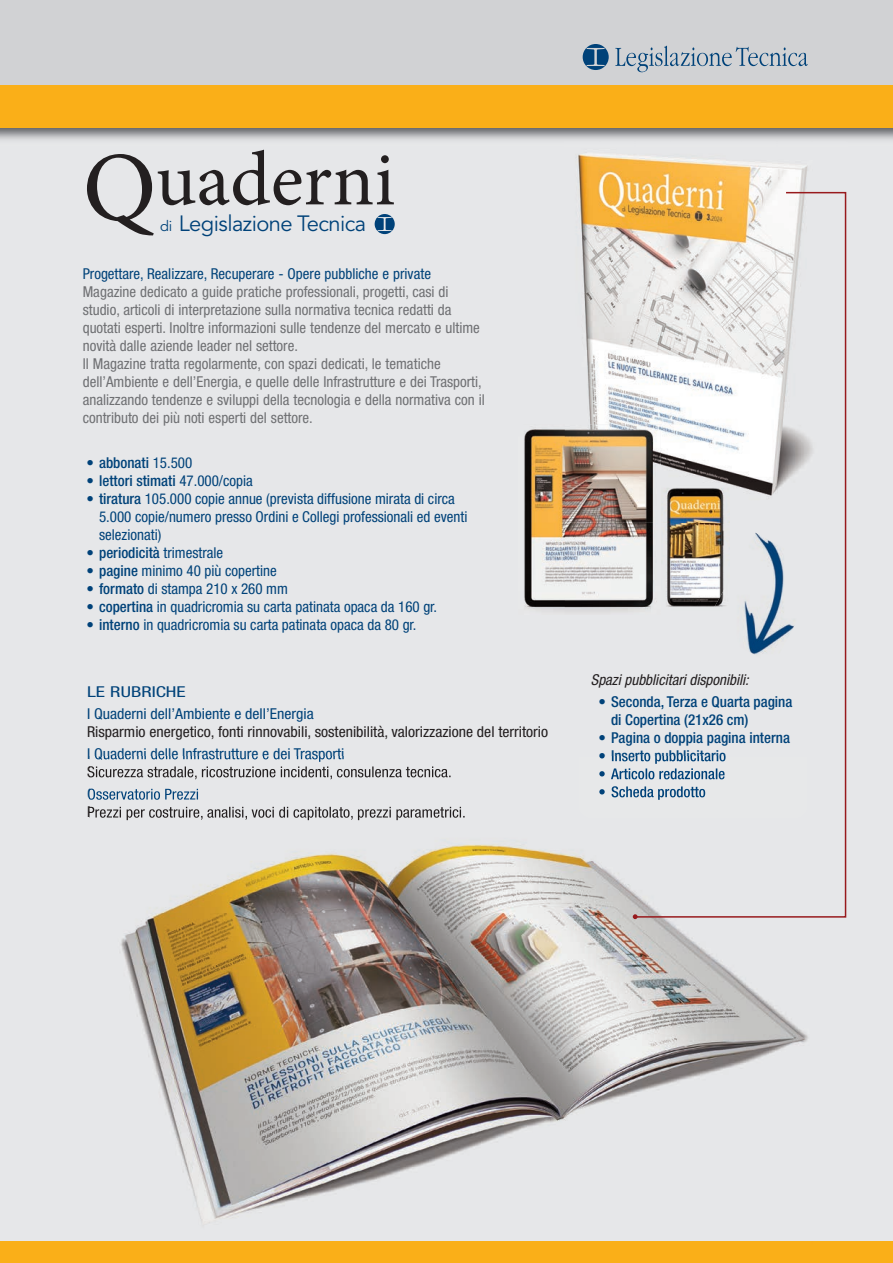
<style>
.page{position:relative;width:893px;height:1263px;background:#e6e7e9}
.page>*{position:absolute;margin:0;border:0;box-sizing:border-box;transform-origin:0 0}
.t1{font:98.85px "Minion Pro";color:#231f20}
.t2{font:76.8px "Minion Pro";color:#231f20}
.t3{font:22.05px "Avenir";letter-spacing:-.025em;color:#004279}
.t4{font:condensed 15px/18px "Helvetica Neue LT Com";color:#6f7073}
.t5{font:condensed 15px/18px "Helvetica Neue LT Com";color:#004279}
.t6{font:500 condensed 15px/18px "Helvetica Neue LT Com";color:#004279}
.t7{font:condensed 15px "Helvetica Neue LT Com";color:#231f20;scale:1.06 1}
.t8{font:condensed 15px "Helvetica Neue LT Com";color:#004279;scale:1.06 1}
.t9{font:italic condensed 15px "Helvetica Neue LT Com";color:#231f20}
.t10{font:condensed 15px "Helvetica Neue LT Com";color:#004279;scale:1.32 1}
.s1{font-size:14.7px}
.s2{font-weight:400}
.s3{font-weight:500}
</style>
<div class="page">
<div style="left:0;top:72px;width:893px;height:56px;background:#faaf18"></div>
<div style="left:0;top:0;width:893px;height:85px;background:#d1d2d4"></div>
<div style="left:0;top:1242px;width:893px;height:21px;background:#faaf18"></div>
<svg style="left:615px;top:46px;width:193px;height:26px"></svg>
<svg style="left:583px;top:44px;width:26px;height:26px"></svg>
<svg style="left:375px;top:214px;width:20px;height:20px"></svg>
<img style="left:565px;top:141px;width:282px;height:283px">
<img style="left:524px;top:424px;width:110px;height:188px">
<img style="left:90px;top:756px;width:722px;height:486px">
<img style="left:578px;top:805px;width:56px;height:13px">
<img style="left:599px;top:756px;width:35px;height:5px">
<img style="left:599px;top:768px;width:35px;height:11px">
<img style="left:599px;top:786px;width:35px;height:11px">
<img style="left:90px;top:756px;width:41px;height:4px">
<img style="left:90px;top:766px;width:33px;height:11px">
<img style="left:90px;top:789px;width:25px;height:11px">
<img style="left:90px;top:807px;width:50px;height:13px">
<svg style="left:634px;top:191px;width:213px;height:727px"></svg>
<p class="t1" style="left:83px;top:128px;width:75px">Q</p>
<p class="t2" style="left:155px;top:133px;width:241px">uaderni</p>
<p class="t3" style="left:160px;top:214px;width:207px"><span class="s1">di</span> Legislazione Tecnica</p>
<p class="t5" style="left:83px;top:266px;width:350px">Progettare, Realizzare, Recuperare - Opere pubbliche e private</p>
<p class="t4" style="left:83px;top:284px;width:399px">Magazine dedicato a guide pratiche professionali, progetti, casi di studio, articoli di interpretazione sulla normativa tecnica redatti da quotati esperti. Inoltre informazioni sulle tendenze del mercato e ultime novità dalle aziende leader nel settore.</p>
<p class="t4" style="left:83px;top:356px;width:404px">Il Magazine tratta regolarmente, con spazi dedicati, le tematiche dell’Ambiente e dell’Energia, e quelle delle Infrastrutture e dei Trasporti, analizzando tendenze e sviluppi della tecnologia e della normativa con il contributo dei più noti esperti del settore.</p>
<p class="t6" style="left:86px;top:455px;width:107px">• abbonati <span class="s2">15.500</span></p>
<p class="t6" style="left:86px;top:473px;width:168px">• lettori stimati <span class="s2">47.000/copia</span></p>
<p class="t5" style="left:99px;top:491px;width:370px;text-indent:-13px"><span class="s3">• tiratura</span> 105.000 copie annue (prevista diffusione mirata di circa<br>5.000 copie/numero presso Ordini e Collegi professionali ed eventi selezionati)</p>
<p class="t6" style="left:86px;top:545px;width:138px">• periodicità <span class="s2">trimestrale</span></p>
<p class="t5" style="left:86px;top:563px;width:192px"><span class="s3">• pagine</span> minimo 40 più copertine</p>
<p class="t5" style="left:86px;top:581px;width:203px"><span class="s3">• formato</span> di stampa 210 x 260 mm</p>
<p class="t5" style="left:86px;top:599px;width:352px"><span class="s3">• copertina</span> in quadricromia su carta patinata opaca da 160 gr.</p>
<p class="t5" style="left:86px;top:617px;width:332px"><span class="s3">• interno</span> in quadricromia su carta patinata opaca da 80 gr.</p>
<p class="t10" style="left:87px;top:686px;width:76px">LE RUBRICHE</p>
<p class="t8" style="left:87px;top:708px;width:215px">I Quaderni dell’Ambiente e dell’Energia</p>
<p class="t7" style="left:87px;top:726px;width:436px">Risparmio energetico, fonti rinnovabili, sostenibilità, valorizzazione del territorio</p>
<p class="t8" style="left:87px;top:748px;width:244px">I Quaderni delle Infrastrutture e dei Trasporti</p>
<p class="t9" style="left:591px;top:674px;width:160px">Spazi pubblicitari disponibili:</p>
<p class="t6" style="left:611px;top:694px;width:183px;text-indent:-13px">• Seconda, Terza e Quarta pagina di Copertina (21x26 cm)</p>
<p class="t6" style="left:598px;top:730px;width:193px">• Pagina o doppia pagina interna</p>
<p class="t6" style="left:598px;top:748px;width:129px">• Inserto pubblicitario</p>
</div>
